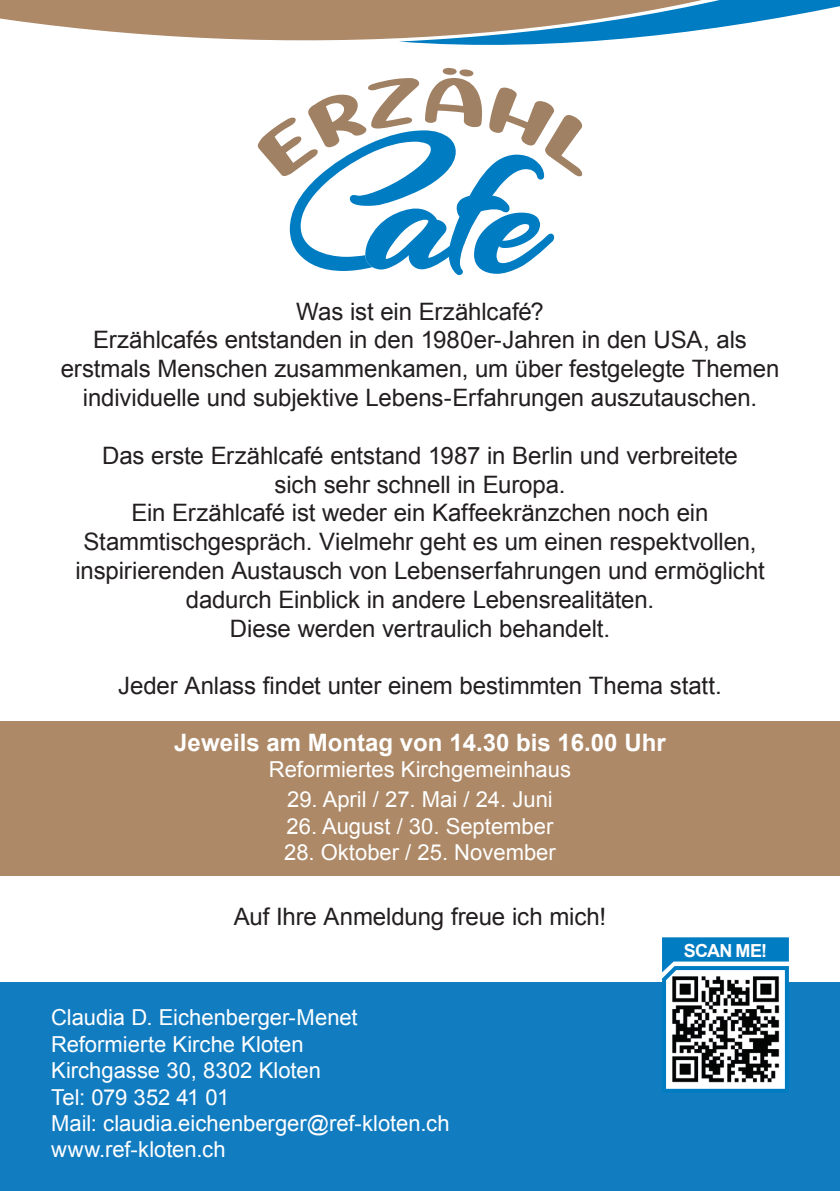
<style>
.page{position:relative;width:840px;height:1191px;background:#fff}
.page>*{position:absolute;margin:0;border:0;box-sizing:border-box;transform-origin:0 0}
.t1{font:24px/28.8px "Arial";letter-spacing:-.005em;color:#231f20;text-align:center}
.t2{font:700 24px "Arial";color:#fff}
.t3{font:22px/26.4px "Arial";color:#fff}
.t4{font:700 18px "Arial";letter-spacing:-.04em;color:#fff}
</style>
<div class="page">
<div style="left:0;top:721px;width:839px;height:155px;background:#ad8967"></div>
<svg style="left:0;top:0;width:839px;height:45px;fill:#ad8967"></svg>
<div style="left:0;top:982px;width:839px;height:209px;background:#127cc1"></div>
<svg style="left:257px;top:68px;width:325px;height:207px"></svg>
<svg style="left:662px;top:937px;width:127px;height:156px;background:#6d8ea0"></svg>
<p class="t1" style="left:61px;top:297px;width:719px">Was ist ein Erzählcafé?<br>Erzählcafés entstanden in den 1980er-Jahren in den USA, als erstmals Menschen zusammenkamen, um über festgelegte Themen individuelle und subjektive Lebens-Erfahrungen auszutauschen.</p>
<p class="t1" style="left:75px;top:441px;width:690px">Das erste Erzählcafé entstand 1987 in Berlin und verbreitete<br>sich sehr schnell in Europa.<br>Ein Erzählcafé ist weder ein Kaffeekränzchen noch ein Stammtischgespräch. Vielmehr geht es um einen respektvollen, inspirierenden Austausch von Lebenserfahrungen und ermöglicht dadurch Einblick in andere Lebensrealitäten.<br>Diese werden vertraulich behandelt.</p>
<p class="t1" style="left:118px;top:671px;width:605px">Jeder Anlass findet unter einem bestimmten Thema statt.</p>
<p class="t2" style="left:174px;top:726px;width:492px">Jeweils am Montag von 14.30 bis 16.00 Uhr</p>
<p class="t3" style="left:269px;top:756px;width:303px">Reformiertes Kirchgemeinhaus</p>
<p class="t3" style="left:287px;top:786px;width:267px">29. April / 27. Mai / 24. Juni</p>
<p class="t3" style="left:286px;top:813px;width:268px">26. August / 30. September</p>
<p class="t3" style="left:284px;top:839px;width:273px">28. Oktober / 25. November</p>
<p class="t1" style="left:233px;top:902px;width:374px">Auf Ihre Anmeldung freue ich mich!</p>
<p class="t3" style="left:51px;top:1004px;width:400px">Claudia D. Eichenberger-Menet<br>Reformierte Kirche Kloten<br>Kirchgasse 30, 8302 Kloten<br>Tel: 079 352 41 01<br>Mail: claudia.eichenberger@ref-kloten.ch www.ref-kloten.ch</p>
<p class="t4" style="left:683px;top:938px;width:85px">SCAN ME!</p>
</div>
